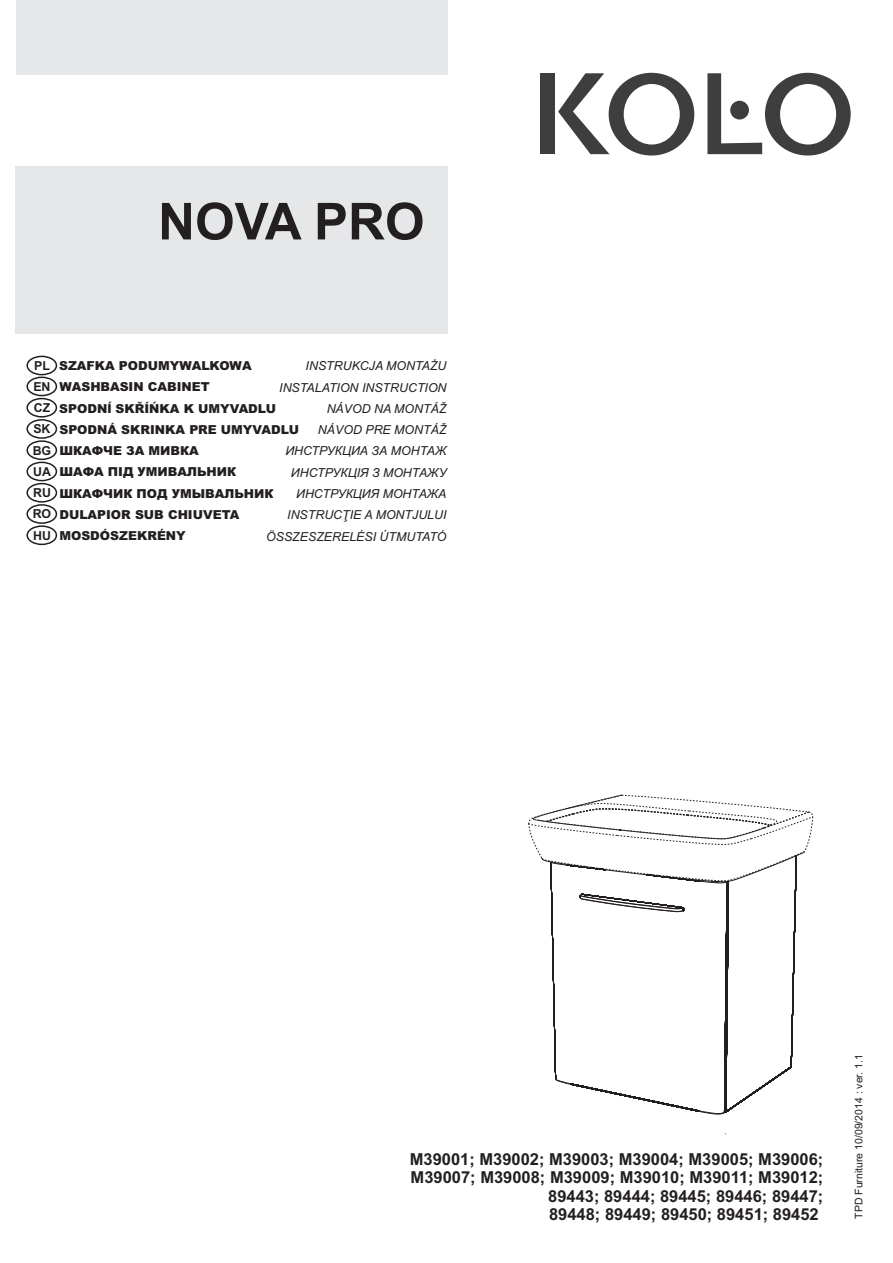
<style>
.page{position:relative;width:893px;height:1263px;background:#fff}
.page>*{position:absolute;margin:0;border:0;box-sizing:border-box;transform-origin:0 0}
.t1{font:700 51px "Arial";color:#231f20}
.t2{font:700 16.5px/18.5px "Arial";color:#231f20;text-align:right}
.t3{font:900 12.3px "Arial";color:#231f20}
.t4{font:italic 12.3px/21.3px "Arial";color:#231f20;text-align:right}
.t5{font:700 12.3px "Arial";color:#231f20}
.t6{font:10.5px "Arial";color:#231f20}
.s1{color:#fff}
</style>
<div class="page">
<div style="left:16px;top:166px;width:432px;height:168px;background:#e6e7e9"></div>
<div style="left:16px;top:0;width:432px;height:74px;background:#e6e7e9"></div>
<svg style="left:558px;top:73px;width:136px;height:83px"></svg>
<div style="left:540px;top:73px;width:14px;height:81px;background:#3e3e3f"></div>
<svg style="left:707px;top:73px;width:144px;height:83px"></svg>
<div style="left:26px;top:483px;width:31px;height:20px;border:2px solid #231f20;border-radius:50%"></div>
<div style="left:26px;top:419px;width:31px;height:20px;border:2px solid #231f20;border-radius:50%"></div>
<div style="left:26px;top:398px;width:31px;height:20px;border:2px solid #231f20;border-radius:50%"></div>
<div style="left:26px;top:377px;width:31px;height:19px;border:2px solid #231f20;border-radius:50%"></div>
<div style="left:26px;top:440px;width:31px;height:20px;border:2px solid #231f20;border-radius:50%"></div>
<div style="left:26px;top:356px;width:31px;height:19px;border:2px solid #231f20;border-radius:50%"></div>
<div style="left:26px;top:525px;width:31px;height:20px;border:2px solid #231f20;border-radius:50%"></div>
<div style="left:26px;top:504px;width:31px;height:20px;border:2px solid #231f20;border-radius:50%"></div>
<div style="left:26px;top:462px;width:31px;height:19px;border:2px solid #231f20;border-radius:50%"></div>
<svg style="left:528px;top:795px;width:285px;height:320px"></svg>
<h1 class="t1" style="left:158px;top:202px;width:268px">NOVA PRO</h1>
<p class="t5" style="left:34px;top:361px;width:17px">PL</p>
<p class="t5" style="left:34px;top:403px;width:18px">CZ</p>
<p class="t5" style="left:33px;top:382px;width:19px">EN</p>
<p class="t5" style="left:33px;top:424px;width:19px">SK</p>
<p class="t5" style="left:33px;top:467px;width:19px">UA</p>
<p class="t5" style="left:33px;top:446px;width:20px">BG</p>
<p class="t5" style="left:33px;top:488px;width:19px">RU</p>
<p class="t5" style="left:33px;top:509px;width:20px">RO</p>
<p class="t5" style="left:33px;top:531px;width:19px">HU</p>
<p class="t3" style="left:59px;top:362px;width:194px">SZAFKA PODUMYWALKOWA</p>
<p class="t4" style="left:266px;top:356px;width:182px">INSTRUKCJA MONTAŻU<br>INSTALATION INSTRUCTION<br>NÁVOD NA MONTÁŽ<br>NÁVOD PRE MONTÁŽ<br>ИНСТРУКЦИА ЗА МОНТАЖ<br>ИНСТРУКЦІЯ З МОНТАЖУ<br>ИНСТРУКЦИЯ МОНТАЖА<br>INSTRUCŢIE A MONTJULUI<br>ÖSSZESZERELÉSI ÚTMUTATÓ</p>
<p class="t3" style="left:59px;top:382px;width:152px">WASHBASIN CABINET</p>
<p class="t3" style="left:59px;top:404px;width:218px">SPODNĺ SKŘÍŃKA K UMYVADLU</p>
<p class="t3" style="left:59px;top:425px;width:241px">SPODNÁ SKRINKA PRE UMYVADLU</p>
<p class="t3" style="left:59px;top:467px;width:178px">ШАФА ПІД УМИВАЛЬНИК</p>
<p class="t3" style="left:59px;top:446px;width:141px">ШКAФЧЕ ЗА МИВКА</p>
<p class="t3" style="left:59px;top:489px;width:216px">ШКАФЧИК ПОД УМЫВАЛЬНИК</p>
<p class="t3" style="left:59px;top:510px;width:181px">DULAPIOR SUB CHIUVETA</p>
<p class="t3" style="left:59px;top:531px;width:128px">MOSDÓSZEKRÉNY</p>
<h2 class="t2" style="left:410px;top:1151px;width:415px">M39001; M39002; M39003; M39004; M39005; M39006; M39007; M39008; M39009; M39010; M39011; M39012; 89443; 89444; 89445; 89446; 89447;<br>89448; 89449; 89450; 89451; 89452<span class="s1">.</span></h2>
<p class="t6" style="left:855px;top:1219px;width:166px;rotate:-90deg">TPD Furniture 10/09/2014 : ver. 1.1</p>
</div>
